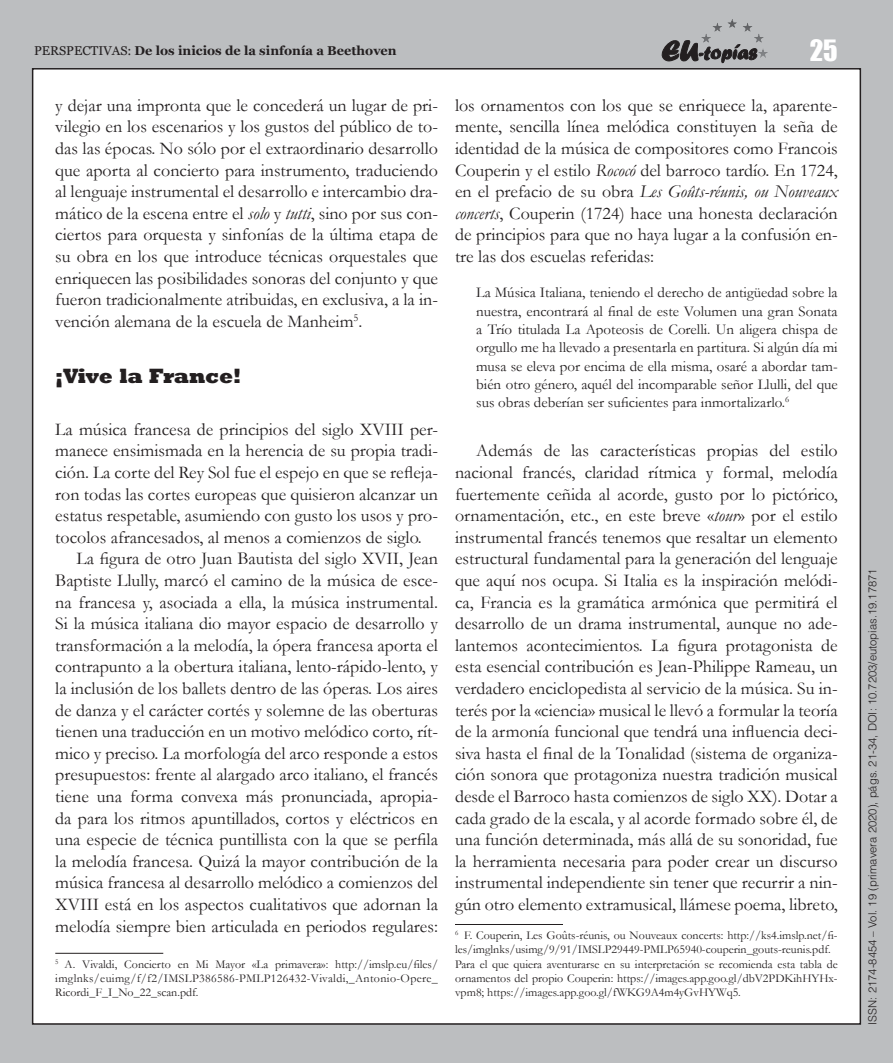
<style>
.page{position:relative;width:893px;height:1063px;background:#bcbec0}
.page>*{position:absolute;margin:0;border:0;box-sizing:border-box;transform-origin:0 0}
.t1{font:27px "Impact";color:#fff}
.t2{font:800 21px "Rockwell Std";letter-spacing:-.01em;color:#231f20}
.t3{font:18px/21.6px "Garamond";color:#231f20;text-align:justify}
.t4{font:15px/18.3px "Garamond";color:#231f20;text-align:justify}
.t5{font:700 12.75px "Georgia";color:#231f20}
.t6{font:12px/14.4px "Garamond";color:#231f20;text-align:justify}
.t7{font:300 11.25px "Helvetica";color:#231f20}
.s1{font-weight:400}
.s2{font-style:italic}
</style>
<div class="page">
<div style="left:33px;top:69px;width:827px;height:955px;background:#fff"></div>
<svg style="left:662px;top:40px;width:94px;height:23px"></svg>
<hr style="left:701px;top:19px;width:67px;height:1px;background:#595a5c">
<hr style="left:701px;top:20px;width:67px;height:1px;background:#5a5b5d">
<hr style="left:701px;top:21px;width:67px;height:1px;background:#5b5c5e">
<hr style="left:701px;top:22px;width:67px;height:1px;background:#5c5d60">
<hr style="left:701px;top:23px;width:67px;height:1px;background:#5d5e61">
<hr style="left:701px;top:24px;width:67px;height:1px;background:#5f6062">
<hr style="left:701px;top:25px;width:67px;height:1px;background:#606163">
<hr style="left:701px;top:26px;width:67px;height:1px;background:#616365">
<hr style="left:701px;top:27px;width:67px;height:1px;background:#626366">
<hr style="left:701px;top:28px;width:67px;height:1px;background:#646568">
<hr style="left:701px;top:29px;width:67px;height:1px;background:#656668">
<hr style="left:701px;top:30px;width:67px;height:1px;background:#656769">
<hr style="left:701px;top:31px;width:67px;height:1px;background:#67696b">
<hr style="left:701px;top:32px;width:67px;height:1px;background:#68696c">
<hr style="left:701px;top:33px;width:67px;height:1px;background:#6a6b6d">
<hr style="left:701px;top:34px;width:67px;height:1px;background:#6a6c6e">
<hr style="left:701px;top:35px;width:67px;height:1px;background:#6c6d70">
<hr style="left:701px;top:36px;width:67px;height:1px;background:#6d6e71">
<hr style="left:701px;top:37px;width:67px;height:1px;background:#6e7072">
<hr style="left:701px;top:38px;width:67px;height:1px;background:#6f7173">
<hr style="left:701px;top:39px;width:67px;height:1px;background:#717275">
<hr style="left:701px;top:40px;width:67px;height:1px;background:#717376">
<hr style="left:701px;top:41px;width:67px;height:1px;background:#727476">
<hr style="left:701px;top:42px;width:67px;height:1px;background:#747578">
<hr style="left:701px;top:43px;width:67px;height:1px;background:#757679">
<hr style="left:701px;top:44px;width:67px;height:1px;background:#76787a">
<hr style="left:701px;top:45px;width:67px;height:1px;background:#77787b">
<hr style="left:701px;top:46px;width:67px;height:1px;background:#787a7c">
<hr style="left:701px;top:47px;width:67px;height:1px;background:#797b7d">
<hr style="left:701px;top:48px;width:67px;height:1px;background:#7b7c7f">
<hr style="left:701px;top:49px;width:67px;height:1px;background:#7b7d80">
<hr style="left:701px;top:50px;width:67px;height:1px;background:#7c7e81">
<hr style="left:701px;top:51px;width:67px;height:1px;background:#7d7f82">
<hr style="left:701px;top:52px;width:67px;height:1px;background:#7e8083">
<hr style="left:701px;top:53px;width:67px;height:1px;background:#808284">
<hr style="left:701px;top:54px;width:67px;height:1px;background:#818285">
<hr style="left:701px;top:55px;width:67px;height:1px;background:#828486">
<hr style="left:701px;top:56px;width:67px;height:1px;background:#838587">
<hr style="left:701px;top:57px;width:67px;height:1px;background:#848689">
<hr style="left:55px;top:953px;width:108px;height:1px;background:#231f20">
<hr style="left:455px;top:924px;width:108px;height:1px;background:#231f20">
<p class="t5" style="left:34px;top:41px;width:364px"><span class="s1">PERSPECTIVAS:</span> De los inicios de la sinfonía a Beethoven</p>
<p class="t3" style="left:55px;top:94px;width:384px">y dejar una impronta que le concederá un lugar de pri&shy;vilegio en los escenarios y los gustos del público de to&shy;das las épocas. No sólo por el extraordinario desarrollo que aporta al concierto para instrumento, traduciendo al lenguaje instrumental el desarrollo e intercambio dra&shy;mático de la escena entre el <span class="s2">solo</span> y <span class="s2">tutti</span>, sino por sus con&shy;ciertos para orquesta y sinfonías de la última etapa de su obra en los que introduce técnicas orquestales que enriquecen las posibilidades sonoras del conjunto y que fueron tradicionalmente atribuidas, en exclusiva, a la in&shy;vención alemana de la escuela de Manheim<sup>5</sup>.</p>
<p class="t2" style="left:55px;top:362px;width:187px">¡Vive la France!</p>
<p class="t3" style="left:55px;top:418px;width:384px">La música francesa de principios del siglo XVIII per-</p>
<p class="t3" style="left:55px;top:440px;width:384px">manece ensimismada en la herencia de su propia tradi-</p>
<p class="t3" style="left:55px;top:461px;width:384px">ción. La corte del Rey Sol fue el espejo en que se refleja-</p>
<p class="t3" style="left:55px;top:483px;width:384px">ron todas las cortes europeas que quisieron alcanzar un</p>
<p class="t3" style="left:55px;top:504px;width:384px">estatus respetable, asumiendo con gusto los usos y pro-</p>
<p class="t3" style="left:55px;top:526px;width:368px">tocolos afrancesados, al menos a comienzos de siglo.</p>
<p class="t3" style="left:77px;top:548px;width:363px">La figura de otro Juan Bautista del siglo XVII, Jean</p>
<p class="t3" style="left:55px;top:569px;width:384px">Baptiste Llully, marcó el camino de la música de esce-</p>
<p class="t3" style="left:55px;top:591px;width:384px">na francesa y, asociada a ella, la música instrumental.</p>
<p class="t3" style="left:55px;top:612px;width:384px">Si la música italiana dio mayor espacio de desarrollo y</p>
<p class="t3" style="left:55px;top:634px;width:384px">transformación a la melodía, la ópera francesa aporta el</p>
<p class="t3" style="left:55px;top:656px;width:384px">contrapunto a la obertura italiana, lento-rápido-lento, y</p>
<p class="t3" style="left:55px;top:677px;width:384px">la inclusión de los ballets dentro de las óperas. Los aires</p>
<p class="t3" style="left:55px;top:699px;width:384px">de danza y el carácter cortés y solemne de las oberturas</p>
<p class="t3" style="left:55px;top:720px;width:384px">tienen una traducción en un motivo melódico corto, rít-</p>
<p class="t3" style="left:55px;top:742px;width:384px">mico y preciso. La morfología del arco responde a estos</p>
<p class="t3" style="left:55px;top:764px;width:384px">presupuestos: frente al alargado arco italiano, el francés</p>
<p class="t3" style="left:55px;top:785px;width:384px">tiene una forma convexa más pronunciada, apropia-</p>
<p class="t3" style="left:55px;top:807px;width:384px">da para los ritmos apuntillados, cortos y eléctricos en</p>
<p class="t3" style="left:55px;top:828px;width:384px">una especie de técnica puntillista con la que se perfila</p>
<p class="t3" style="left:55px;top:850px;width:384px">la melodía francesa. Quizá la mayor contribución de la</p>
<p class="t3" style="left:55px;top:872px;width:384px">música francesa al desarrollo melódico a comienzos del</p>
<p class="t3" style="left:55px;top:893px;width:384px">XVIII está en los aspectos cualitativos que adornan la</p>
<p class="t3" style="left:55px;top:915px;width:384px">melodía siempre bien articulada en periodos regulares:</p>
<p class="t6" style="left:55px;top:956px;width:384px"><sup>5</sup> A. Vivaldi, Concierto en Mi Mayor «La primavera»: http://imslp.eu/files/ imglnks/euimg/f/f2/IMSLP386586-PMLP126432-Vivaldi,_Antonio-Opere_ Ricordi_F_I_No_22_scan.pdf.</p>
<h1 class="t1" style="left:810px;top:29px;width:30px">25</h1>
<p class="t3" style="left:455px;top:94px;width:384px">los ornamentos con los que se enriquece la, aparente&shy;mente, sencilla línea melódica constituyen la seña de identidad de la música de compositores como Francois Couperin y el estilo <span class="s2">Rococó</span> del barroco tardío. En 1724, en el prefacio de su obra <span class="s2">Les Goûts-réunis, ou Nouveaux concerts</span>, Couperin (1724) hace una honesta declaración de principios para que no haya lugar a la confusión en&shy;tre las dos escuelas referidas:</p>
<p class="t4" style="left:476px;top:283px;width:363px">La Música Italiana, teniendo el derecho de antigüedad sobre la nuestra, encontrará al final de este Volumen una gran Sonata a Trío titulada La Apoteosis de Corelli. Un aligera chispa de orgullo me ha llevado a presentarla en partitura. Si algún día mi musa se eleva por encima de ella misma, osaré a abordar tam&shy;bién otro género, aquél del incomparable señor Llulli, del que sus obras deberían ser suficientes para inmortalizarlo.<sup>6</sup></p>
<p class="t3" style="left:455px;top:440px;width:384px;text-indent:21px">Además de las características propias del estilo nacional francés, claridad rítmica y formal, melodía fuertemente ceñida al acorde, gusto por lo pictórico, ornamentación, etc., en este breve «<span class="s2">tour</span>» por el estilo instrumental francés tenemos que resaltar un elemento estructural fundamental para la generación del lenguaje que aquí nos ocupa. Si Italia es la inspiración melódi&shy;ca, Francia es la gramática armónica que permitirá el desarrollo de un drama instrumental, aunque no ade&shy;lantemos acontecimientos. La figura protagonista de esta esencial contribución es Jean-Philippe Rameau, un verdadero enciclopedista al servicio de la música. Su in&shy;terés por la «ciencia» musical le llevó a formular la teoría de la armonía funcional que tendrá una influencia deci&shy;siva hasta el final de la Tonalidad (sistema de organiza&shy;ción sonora que protagoniza nuestra tradición musical desde el Barroco hasta comienzos de siglo XX). Dotar a cada grado de la escala, y al acorde formado sobre él, de una función determinada, más allá de su sonoridad, fue la herramienta necesaria para poder crear un discurso instrumental independiente sin tener que recurrir a nin&shy;gún otro elemento extramusical, llámese poema, libreto,</p>
<p class="t6" style="left:455px;top:928px;width:384px;text-align:left"><sup>6</sup> F. Couperin, Les Goûts-réunis, ou Nouveaux concerts: http://ks4.imslp.net/fi&shy;les/imglnks/usimg/9/91/IMSLP29449-PMLP65940-couperin_gouts-reunis.pdf.<br>Para el que quiera aventurarse en su interpretación se recomienda esta tabla de ornamentos del propio Couperin: https://images.app.goo.gl/dbV2PDKihHYHx&shy;vpm8; https://images.app.goo.gl/fWKG9A4m4yGvHYWq5.</p>
<p class="t7" style="left:865px;top:1025px;width:458px;rotate:-90deg">ISSN: 2174-8454 – Vol. 19 (primavera 2020), págs. 21-34, DOI: 10.7203/eutopias.19.17871</p>
</div>
